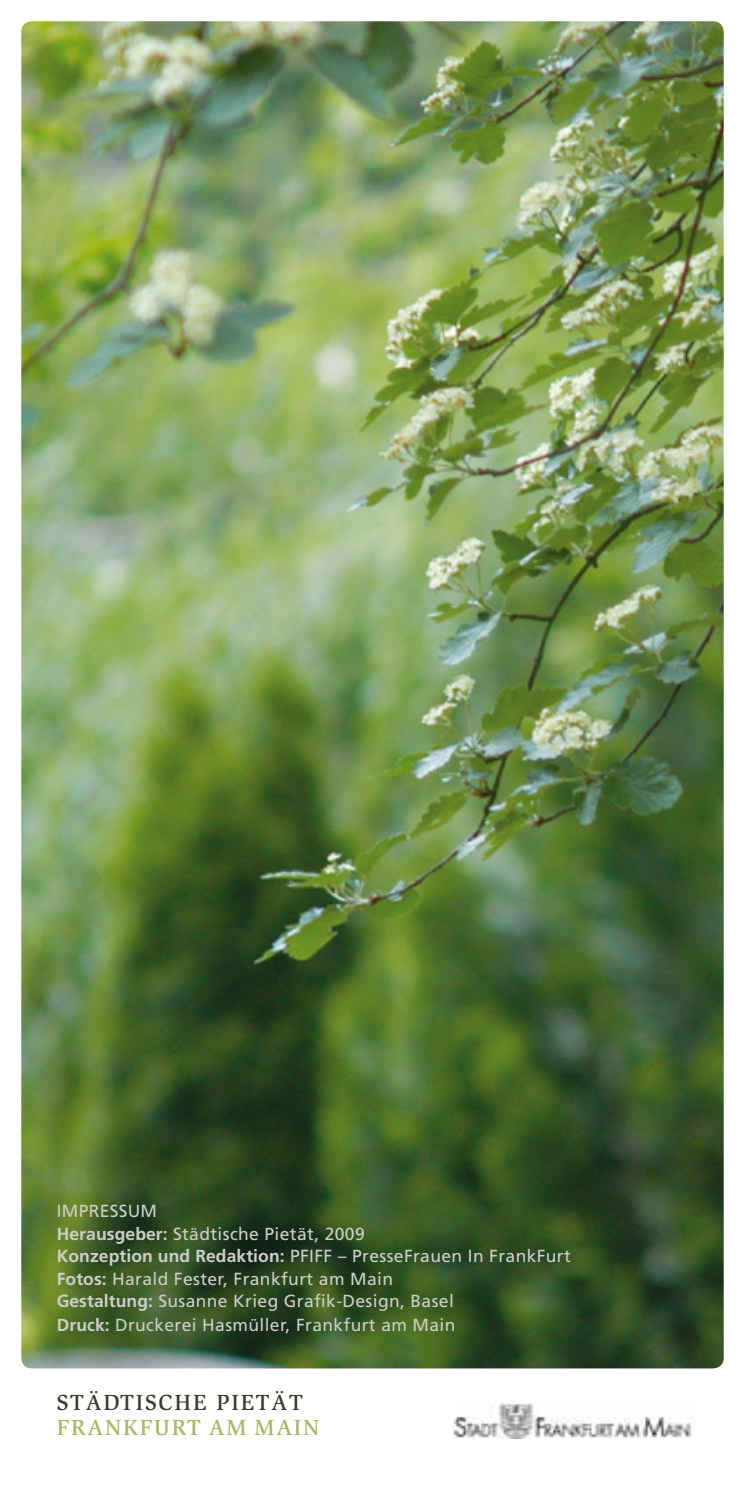
<style>
.page{position:relative;width:745px;height:1489px;background:#fff}
.page>*{position:absolute;margin:0;border:0;box-sizing:border-box;transform-origin:0 0}
.t1{font:500 22.5px "Slimbach";letter-spacing:.08em;color:#3a3b2a}
.t2{font:500 22.5px "Slimbach";letter-spacing:.08em;color:#a1ba63}
.t3{font:17.5px/22.8px "Frutiger";letter-spacing:.02em;color:#ccceca}
.s1{font-weight:700}
</style>
<div class="page">
<img style="left:21px;top:21px;width:702px;height:1347px">
<img style="left:452px;top:1402px;width:240px;height:36px">
<p class="t3" style="left:57px;top:1199px;width:515px">Impressum<br><span class="s1">Herausgeber:</span> Städtische Pietät, 2009<br><span class="s1">Konzeption und Redaktion:</span> PFIFF – PresseFrauen In FrankFurt <span class="s1">Fotos:</span> Harald Fester, Frankfurt am M ain<br><span class="s1">Gestaltung:</span> Susanne Krieg Grafik-Design, Basel<br><span class="s1">Druck:</span> Druckerei Hasmüller, Frankfurt am Main</p>
<p class="t1" style="left:57px;top:1388px;width:247px">STÄDTISCHE PIETÄT</p>
<p class="t2" style="left:57px;top:1413px;width:264px">FRANKFURT AM MAIN</p>
</div>
